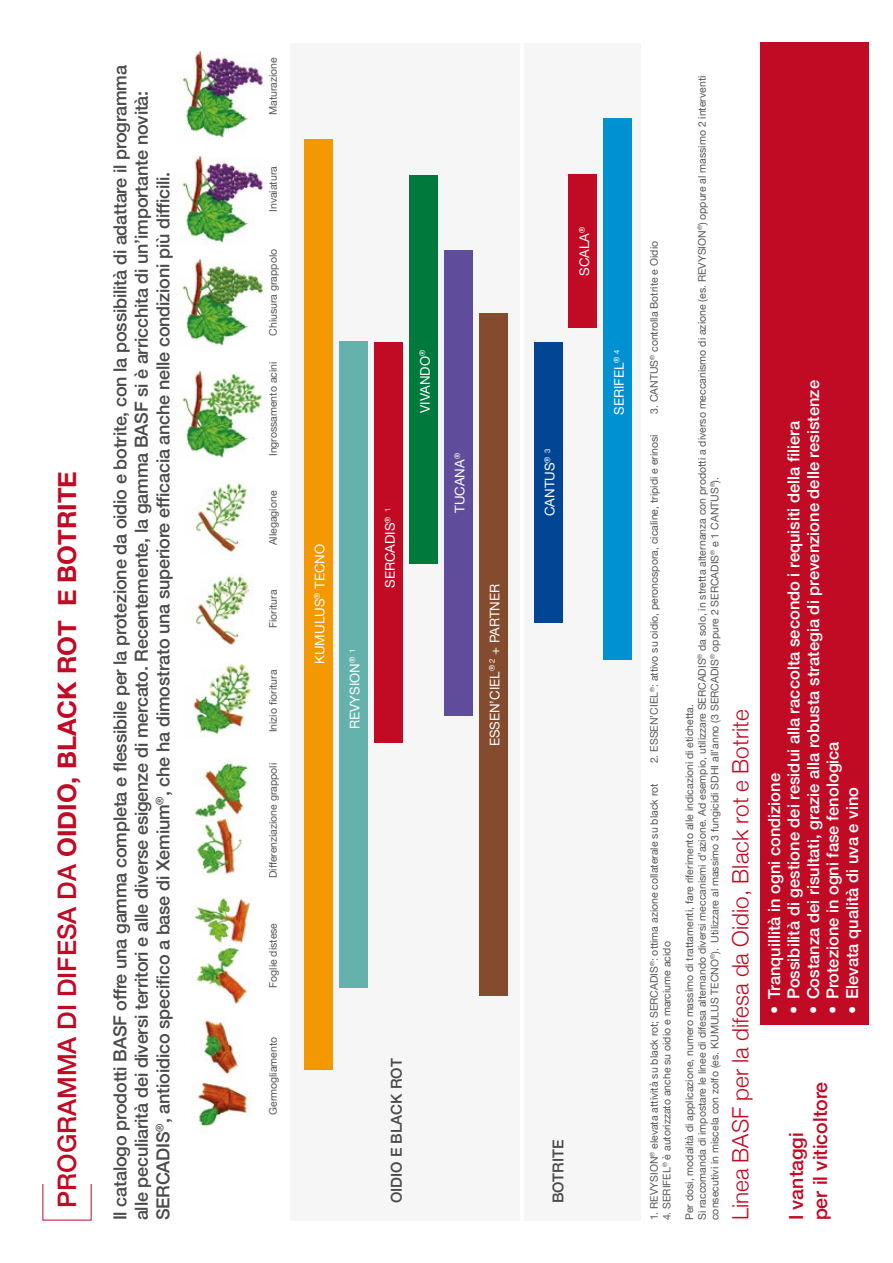
<style>
.page{position:relative;width:893px;height:1263px;background:#fff}
.page>*{position:absolute;margin:0;border:0;box-sizing:border-box;transform-origin:0 0}
.t1{font:700 25.5px "Helvetica Neue";color:#c10b25}
.t2{font:300 22.5px "Helvetica Neue";color:#c10b25}
.t3{font:500 19.5px/24px "Helvetica Neue";color:#c10b25}
.t4{font:500 18px/21.6px "Helvetica Neue";letter-spacing:-.01em;color:#4a4a49}
.t5{font:500 16.5px "Helvetica Neue";color:#fff}
.t6{font:500 15px "Helvetica Neue";color:#4a4a49}
.t7{font:13.2px "Helvetica Neue";color:#fff}
.t8{font:10.5px/22.6px "Helvetica Neue";color:#575756}
.s1{font-weight:500}
</style>
<div class="page">
<div style="left:291px;top:43px;width:229px;height:1177px;background:#f6f6f6"></div>
<div style="left:524px;top:43px;width:117px;height:1177px;background:#f6f6f6"></div>
<img style="left:196px;top:1082px;width:53px;height:45px">
<img style="left:200px;top:1018px;width:38px;height:57px">
<img style="left:191px;top:897px;width:60px;height:110px">
<img style="left:196px;top:820px;width:46px;height:54px">
<img style="left:195px;top:761px;width:54px;height:59px">
<img style="left:193px;top:663px;width:60px;height:72px">
<img style="left:195px;top:574px;width:55px;height:73px">
<img style="left:195px;top:482px;width:57px;height:71px">
<img style="left:176px;top:371px;width:87px;height:87px">
<img style="left:176px;top:259px;width:88px;height:88px">
<img style="left:182px;top:50px;width:81px;height:88px">
<img style="left:176px;top:156px;width:87px;height:88px">
<div style="left:304px;top:139px;width:28px;height:930px;background:#f49800"></div>
<div style="left:534px;top:342px;width:29px;height:281px;background:#014694"></div>
<div style="left:374px;top:342px;width:29px;height:401px;background:#c10b25"></div>
<div style="left:339px;top:342px;width:28px;height:646px;background:#65b2ad"></div>
<div style="left:568px;top:175px;width:29px;height:153px;background:#c10b25"></div>
<div style="left:409px;top:175px;width:29px;height:388px;background:#00793d"></div>
<div style="left:444px;top:250px;width:28px;height:466px;background:#5f4d9b"></div>
<div style="left:603px;top:119px;width:29px;height:541px;background:#0091d3"></div>
<div style="left:760px;top:43px;width:109px;height:982px;background:#c10b25"></div>
<div style="left:479px;top:313px;width:28px;height:683px;background:#844b2e"></div>
<h1 class="t1" style="left:47px;top:1208px;width:738px;rotate:-90deg"><span class="s1">PROGRAMMA DI DIFESA DA</span> OIDIO, BLACK ROT E BOTRITE</h1>
<p class="t4" style="left:108px;top:1220px;width:1157px;rotate:-90deg">Il catalogo prodotti BASF offre una gamma completa e flessibile per la protezione da oidio e botrite, con la possibilità di adattare il programma alle peculiarità dei diversi territori e alle diverse esigenze di mercato. Recentemente, la gamma BASF si è arricchita di un’importante novità:<br>SERCADIS<sup>®</sup>, antioidico specifico a base di Xemium<sup>®</sup>, che ha dimostrato una superiore efficacia anche nelle condizioni più difficili.</p>
<p class="t8" style="left:262px;top:115px;width:59px;rotate:-90deg">Maturazione</p>
<p class="t8" style="left:262px;top:212px;width:47px;rotate:-90deg">Invaiatura</p>
<p class="t8" style="left:262px;top:336px;width:88px;rotate:-90deg">Chiusura grappolo</p>
<p class="t8" style="left:262px;top:456px;width:96px;rotate:-90deg">Ingrossamento acini</p>
<p class="t8" style="left:262px;top:545px;width:56px;rotate:-90deg">Allegagione</p>
<p class="t8" style="left:262px;top:628px;width:40px;rotate:-90deg">Fioritura</p>
<p class="t8" style="left:262px;top:732px;width:64px;rotate:-90deg">Inizio fioritura</p>
<p class="t8" style="left:262px;top:878px;width:117px;rotate:-90deg">Differenziazione grappoli</p>
<p class="t8" style="left:262px;top:988px;width:66px;rotate:-90deg">Foglie distese</p>
<p class="t8" style="left:262px;top:1115px;width:80px;rotate:-90deg">Germogliamento</p>
<p class="t7" style="left:310px;top:664px;width:121px;rotate:-90deg">KUMULUS<sup>®</sup> TECNO</p>
<p class="t7" style="left:345px;top:729px;width:81px;rotate:-90deg">REVYSION<sup>®</sup> <sup>1</sup></p>
<p class="t7" style="left:415px;top:413px;width:64px;rotate:-90deg">VIVANDO<sup>®</sup></p>
<p class="t7" style="left:381px;top:588px;width:82px;rotate:-90deg">SERCADIS<sup>®</sup> <sup>1</sup></p>
<p class="t7" style="left:450px;top:513px;width:61px;rotate:-90deg">TUCANA<sup>®</sup></p>
<p class="t7" style="left:485px;top:746px;width:164px;rotate:-90deg">ESSEN’CIEL<sup>®</sup> <sup>2</sup> + PARTNER</p>
<h3 class="t6" style="left:384px;top:1203px;width:147px;rotate:-90deg">OIDIO E BLACK ROT</h3>
<p class="t7" style="left:575px;top:276px;width:50px;rotate:-90deg">SCALA<sup>®</sup></p>
<p class="t7" style="left:540px;top:516px;width:69px;rotate:-90deg">CANTUS<sup>®</sup> <sup>3</sup></p>
<p class="t7" style="left:610px;top:415px;width:66px;rotate:-90deg">SERIFEL<sup>®</sup> <sup>4</sup></p>
<h3 class="t6" style="left:546px;top:1203px;width:65px;rotate:-90deg">BOTRITE</h3>
<p class="t8" style="left:696px;top:1220px;width:1146px;line-height:12.6px;rotate:-90deg">Si raccomanda di impostare le linee di difesa alternando diversi meccanismi d’azione. Ad esempio, utilizzare SERCADIS<sup>®</sup> da solo, in stretta alternanza con prodotti a diverso meccanismo di azione (es. REVYSION<sup>®</sup>) oppure al massimo 2 interventi consecutivi in miscela con zolfo (es. KUMULUS TECNO<sup>®</sup>). Utilizzare al massimo 3 fungicidi SDHI all’anno (3 SERCADIS<sup>®</sup> oppure 2 SERCADIS<sup>®</sup> e 1 CANTUS<sup>®</sup>).</p>
<p class="t8" style="left:643px;top:414px;width:174px;rotate:-90deg">3. CANTUS<sup>®</sup> controlla Botrite e Oidio</p>
<p class="t8" style="left:643px;top:763px;width:330px;rotate:-90deg">2. ESSEN’CIEL<sup>®</sup>: attivo su oidio, peronospora, cicaline, tripidi e erinosi</p>
<p class="t8" style="left:656px;top:1220px;width:518px;rotate:-90deg">4. SERIFEL<sup>®</sup> è autorizzato anche su oidio e marciume acido<br>Per dosi, modalità di applicazione, numero massimo di trattamenti, fare riferimento alle indicazioni di etichetta.</p>
<p class="t8" style="left:643px;top:1220px;width:438px;rotate:-90deg">1. REVYSION<sup>®</sup> elevata attività su black rot; SERCADIS<sup>®</sup>: ottima azione collaterale su black rot</p>
<h2 class="t2" style="left:722px;top:1220px;width:512px;rotate:-90deg">Linea BASF per la difesa da Oidio, Black rot e Botrite</h2>
<h3 class="t5" style="left:800px;top:1014px;width:635px;rotate:-90deg">• Costanza dei risultati, grazie alla robusta strategia di prevenzione delle resistenze</h3>
<h3 class="t5" style="left:780px;top:1014px;width:595px;rotate:-90deg">• Possibilità di gestione dei residui alla raccolta secondo i requisiti della filiera</h3>
<h3 class="t5" style="left:819px;top:1014px;width:274px;rotate:-90deg">• Protezione in ogni fase fenologica</h3>
<h3 class="t5" style="left:761px;top:1014px;width:243px;rotate:-90deg">• Tranquillità in ogni condizione</h3>
<h3 class="t5" style="left:839px;top:1014px;width:229px;rotate:-90deg">• Elevata qualità di uva e vino</h3>
<h3 class="t3" style="left:783px;top:1220px;width:140px;rotate:-90deg">I vantaggi<br>per il viticoltore</h3>
</div>
